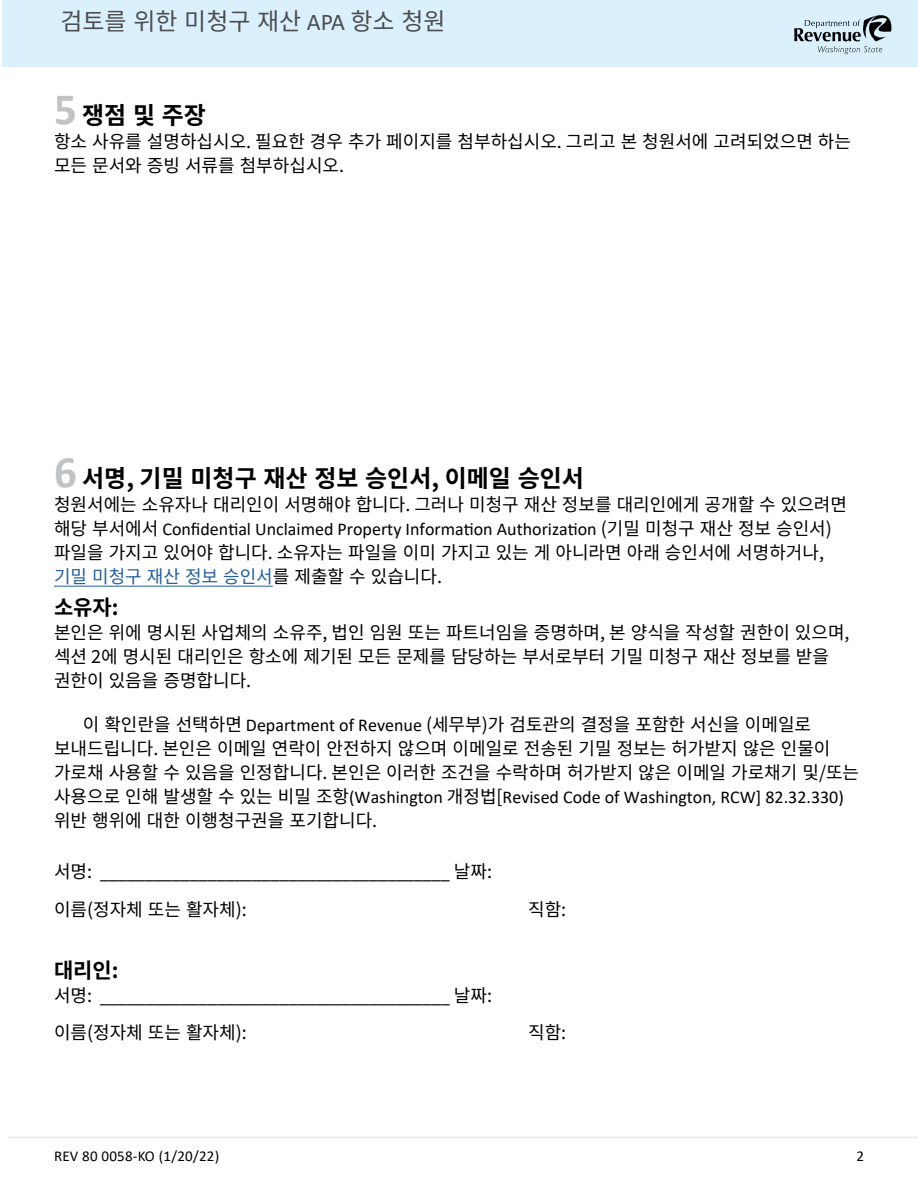
<style>
.page{position:relative;width:918px;height:1188px;background:#fff}
.page>*{position:absolute;margin:0;border:0;box-sizing:border-box;transform-origin:0 0}
.Heading_2{font:700 24px "Noto Sans CJ Kkr";color:#000}
.t1{font:24px "Noto Sans CJ Kkr";color:#4d4d4f}
.Heading_3{font:700 21px "Noto Sans CJ Kkr";color:#000}
.Normal__P{font:18px/24px "Noto Sans CJ Kkr";color:#000}
.Normal__P-2{font:18px "Calibri";color:#000}
.t2{font:15px "Calibri";letter-spacing:.015em;color:#000}
.s1{font-family:"Calibri"}
.s2{font-family:"Calibri";font-size:45px;color:#c0c2c4}
.s3{color:#215e9e}
.s4{font-family:"Noto Sans CJ Kkr"}
</style>
<div class="page">
<div style="left:2px;top:0;width:916px;height:66px;background:#daf1fd"></div>
<svg style="left:794px;top:15px;width:98px;height:39px"></svg>
<hr style="left:8px;top:1137px;width:910px;height:1px;background:#daf1fd">
<hr style="left:54px;top:586px;width:219px;height:1px;background:#215e9e">
<h1 class="t1" style="left:60px;top:8px;width:387px">검토를 위한 미청구 재산 <span class="s1">APA</span> 항소 청원</h1>
<h2 class="Heading_2" style="left:54px;top:102px;width:154px"><span class="s2">5</span> 쟁점 및 주장</h2>
<p class="Normal__P" style="left:54px;top:130px;width:799px">항소 사유를 설명하십시오. 필요한 경우 추가 페이지를 첨부하십시오. 그리고 본 청원서에 고려되었으면 하는 모든 문서와 증빙 서류를 첨부하십시오.</p>
<h2 class="Heading_2" style="left:54px;top:465px;width:531px"><span class="s2">6</span> 서명, 기밀 미청구 재산 정보 승인서, 이메일 승인서</h2>
<p class="Normal__P" style="left:54px;top:493px;width:795px">청원서에는 소유자나 대리인이 서명해야 합니다. 그러나 미청구 재산 정보를 대리인에게 공개할 수 있으려면 해당 부서에서 <span class="s1">Confidential Unclaimed Property Information Authorization</span> (기밀 미청구 재산 정보 승인서) 파일을 가지고 있어야 합니다. 소유자는 파일을 이미 가지고 있는 게 아니라면 아래 승인서에 서명하거나, <span class="s3">기밀 미청구 재산 정보 승인서</span>를 제출할 수 있습니다.</p>
<h3 class="Heading_3" style="left:54px;top:595px;width:66px">소유자:</h3>
<p class="Normal__P" style="left:54px;top:621px;width:797px">본인은 위에 명시된 사업체의 소유주, 법인 임원 또는 파트너임을 증명하며, 본 양식을 작성할 권한이 있으며, 섹션 2에 명시된 대리인은 항소에 제기된 모든 문제를 담당하는 부서로부터 기밀 미청구 재산 정보를 받을 권한이 있음을 증명합니다.</p>
<p class="Normal__P" style="left:54px;top:713px;width:807px;text-indent:29px">이 확인란을 선택하면 <span class="s1">Department of Revenue</span> (세무부)가 검토관의 결정을 포함한 서신을 이메일로 보내드립니다. 본인은 이메일 연락이 안전하지 않으며 이메일로 전송된 기밀 정보는 허가받지 않은 인물이 가로채 사용할 수 있음을 인정합니다. 본인은 이러한 조건을 수락하며 허가받지 않은 이메일 가로채기 및/또는 사용으로 인해 발생할 수 있는 비밀 조항<span class="s1">(Washington</span> 개정법[<span class="s1">Revised Code of Washington, RCW] 82.32.330) </span>위반 행위에 대한 이행청구권을 포기합니다.</p>
<p class="Normal__P-2" style="left:54px;top:860px;width:440px"><span class="s4">서명:</span> _______________________________________ <span class="s4">날짜:</span></p>
<p class="Normal__P" style="left:54px;top:898px;width:194px">이름(정자체 또는 활자체):</p>
<p class="Normal__P" style="left:528px;top:898px;width:40px">직함:</p>
<h3 class="Heading_3" style="left:54px;top:958px;width:66px">대리인:</h3>
<p class="Normal__P-2" style="left:54px;top:984px;width:440px"><span class="s4">서명:</span> _______________________________________ <span class="s4">날짜:</span></p>
<p class="Normal__P" style="left:54px;top:1021px;width:194px">이름(정자체 또는 활자체):</p>
<p class="Normal__P" style="left:528px;top:1021px;width:40px">직함:</p>
<p class="t2" style="left:54px;top:1145px;width:167px">REV 80 0058-KO (1/20/22)</p>
<p class="t2" style="left:856px;top:1145px;width:9px">2</p>
</div>
